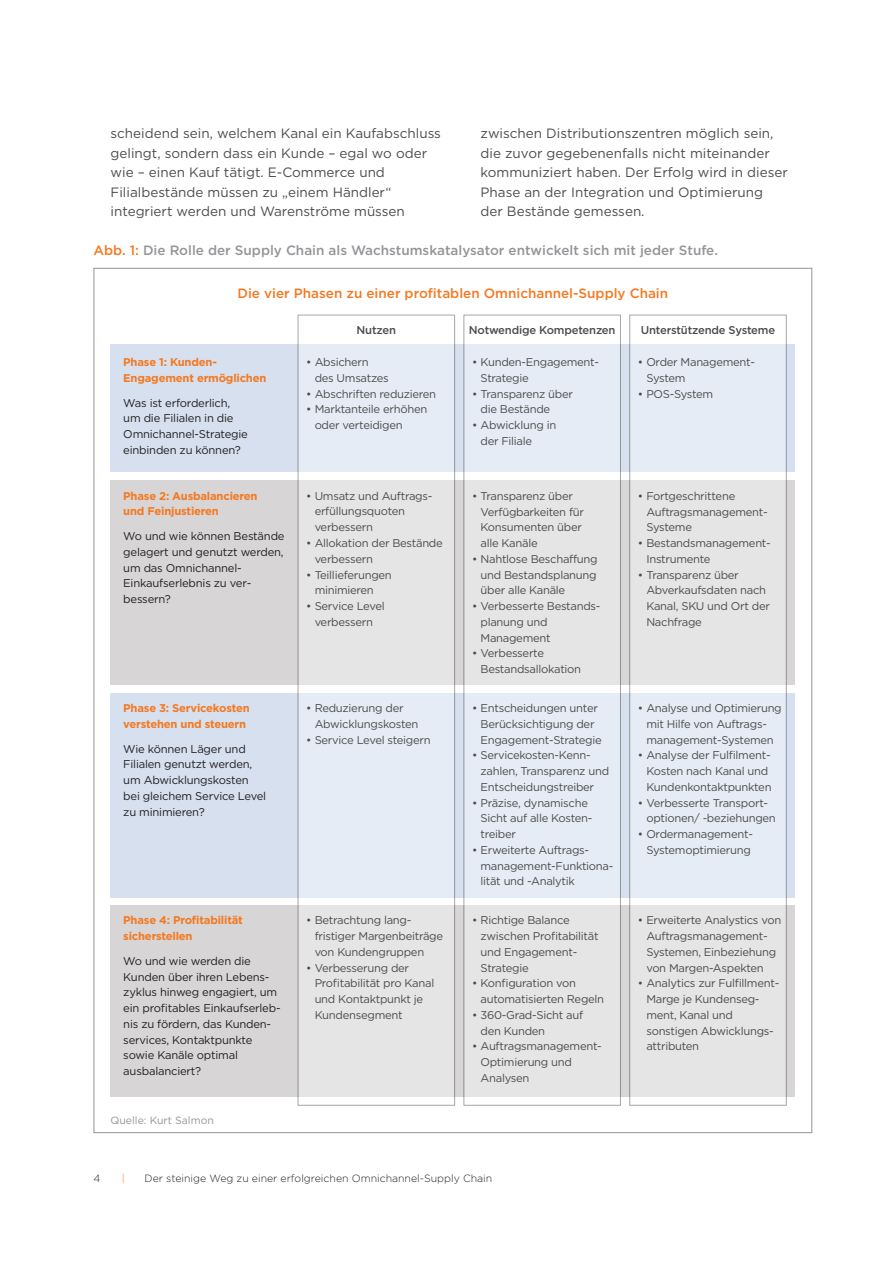
<style>
.page{position:relative;width:893px;height:1263px;background:#fff}
.page>*{position:absolute;margin:0;border:0;box-sizing:border-box;transform-origin:0 0}
.t1{font:13.5px/19.5px "Gotham";color:#4b4c4d}
.t2{font:500 13.5px "Gotham";color:#939598}
.t3{font:500 13.5px "Gotham";color:#f47921}
.t4{font:11.25px/15.8px "Gotham";letter-spacing:-.025em;color:#4b4c4d}
.t5{font:11.25px/15.8px "Gotham";letter-spacing:-.02em;color:#231f20}
.t6{font:700 11.25px/15.8px "Gotham";letter-spacing:-.02em;color:#f47921}
.t7{font:500 11.25px "Gotham";letter-spacing:-.02em;color:#4b4c4d}
.t8{font:300 10.5px "Gotham";color:#231f20}
.t9{font:10.5px "Gotham";color:#939598}
.t10{font:300 10.5px "Gotham";color:#f47921}
.s1{color:#f47921}
</style>
<div class="page">
<div style="left:111px;top:344px;width:684px;height:128px;background:#d6e0ef"></div>
<div style="left:111px;top:480px;width:684px;height:205px;background:#d7d5d5"></div>
<div style="left:111px;top:693px;width:684px;height:204px;background:#d6e0ef"></div>
<div style="left:111px;top:906px;width:684px;height:191px;background:#d7d5d5"></div>
<svg style="left:300px;top:344px;width:153px;height:753px;fill:#e6e5e5"></svg>
<svg style="left:465px;top:344px;width:154px;height:753px;fill:#e6e5e5"></svg>
<svg style="left:631px;top:344px;width:154px;height:753px;fill:#e6e5e5"></svg>
<p class="t1" style="left:111px;top:124px;width:332px">scheidend sein, welchem Kanal ein Kaufabschluss gelingt, sondern dass ein Kunde – egal wo oder wie – einen Kauf tätigt. E-Commerce und Filialbestände müssen zu „einem Händler“ integriert werden und Warenströme müssen</p>
<p class="t2" style="left:94px;top:242px;width:626px"><span class="s1">Abb. 1:</span> Die Rolle der Supply Chain als Wachstumskatalysator entwickelt sich mit jeder Stufe.</p>
<p class="t3" style="left:238px;top:285px;width:432px">Die vier Phasen zu einer profitablen Omnichannel-Supply Chain</p>
<p class="t1" style="left:480px;top:124px;width:309px">zwischen Distributionszentren möglich sein, die zuvor gegebenenfalls nicht miteinander kommuniziert haben. Der Erfolg wird in dieser Phase an der Integration und Optimierung der Bestände gemessen.</p>
<p class="t6" style="left:123px;top:354px;width:145px">Phase 1: Kunden-<br>Engagement ermöglichen</p>
<p class="t5" style="left:123px;top:395px;width:126px">Was ist erforderlich, um die Filialen in die<br>Omnichannel-Strategie einbinden zu können?</p>
<p class="t6" style="left:123px;top:488px;width:136px">Phase 2: Ausbalancieren und Feinjustieren</p>
<p class="t5" style="left:123px;top:528px;width:163px">Wo und wie können Bestände gelagert und genutzt werden, um das Omnichannel-<br>Einkaufserlebnis zu ver&shy;bessern?</p>
<p class="t6" style="left:123px;top:700px;width:128px">Phase 3: Servicekosten verstehen und steuern</p>
<p class="t5" style="left:123px;top:740px;width:144px">Wie können Läger und<br>Filialen genutzt werden, um Abwicklungskosten bei gleichem Service Level zu minimieren?</p>
<p class="t6" style="left:123px;top:912px;width:121px">Phase 4: Profitabilität sicherstellen</p>
<p class="t5" style="left:123px;top:953px;width:159px">Wo und wie werden die<br>Kunden über ihren Lebens&shy;zyklus hinweg engagiert, um ein profitables Einkaufserleb&shy;nis zu fördern, das Kunden&shy;services, Kontaktpunkte sowie Kanäle optimal ausbalanciert?</p>
<p class="t9" style="left:111px;top:1114px;width:105px">Quelle: Kurt Salmon</p>
<p class="t7" style="left:357px;top:324px;width:41px">Nutzen</p>
<p class="t7" style="left:469px;top:324px;width:148px">Notwendige Kompetenzen</p>
<p class="t7" style="left:641px;top:324px;width:136px">Unterstützende Systeme</p>
<p class="t4" style="left:315px;top:354px;width:76px;text-indent:-9px">• Absichern des Umsatzes</p>
<p class="t4" style="left:306px;top:386px;width:132px">• Abschriften reduzieren</p>
<p class="t4" style="left:315px;top:402px;width:114px;text-indent:-9px">• Marktanteile erhöhen oder verteidigen</p>
<p class="t4" style="left:315px;top:488px;width:119px;text-indent:-9px">• Umsatz und Auftrags&shy;erfüllungsquoten verbessern</p>
<p class="t4" style="left:315px;top:535px;width:130px;text-indent:-9px">• Allokation der Bestände verbessern</p>
<p class="t4" style="left:315px;top:567px;width:79px;text-indent:-9px">• Teillieferungen minimieren</p>
<p class="t4" style="left:306px;top:598px;width:80px;text-align:center">• Service Level verbessern</p>
<p class="t4" style="left:315px;top:700px;width:105px;text-indent:-9px">• Reduzierung der<br>Abwicklungskosten</p>
<p class="t4" style="left:306px;top:732px;width:126px">• Service Level steigern</p>
<p class="t4" style="left:315px;top:912px;width:130px;text-indent:-9px">• Betrachtung lang&shy;fristiger Margenbeiträge von Kundengruppen</p>
<p class="t4" style="left:315px;top:960px;width:121px;text-indent:-9px">• Verbesserung der<br>Profitabilität pro Kanal und Kontaktpunkt je<br>Kundensegment</p>
<p class="t4" style="left:480px;top:354px;width:120px;text-indent:-9px">• Kunden-Engagement-<br>Strategie</p>
<p class="t4" style="left:480px;top:386px;width:94px;text-indent:-9px">• Transparenz über die Bestände</p>
<p class="t4" style="left:480px;top:417px;width:77px;text-indent:-9px">• Abwicklung in der Filiale</p>
<p class="t4" style="left:480px;top:488px;width:105px;text-indent:-9px">• Transparenz über<br>Verfügbarkeiten für<br>Konsumenten über alle Kanäle</p>
<p class="t4" style="left:480px;top:551px;width:119px;text-align:justify;text-indent:-9px">• Nahtlose Beschaffung und Bestandsplanung über alle Kanäle</p>
<p class="t4" style="left:480px;top:598px;width:122px;text-indent:-9px">• Verbesserte Bestands&shy;planung und<br>Management</p>
<p class="t4" style="left:480px;top:645px;width:102px;text-indent:-9px">• Verbesserte<br>Bestandsallokation</p>
<p class="t4" style="left:480px;top:700px;width:123px;text-indent:-9px">• Entscheidungen unter<br>Berücksichtigung der<br>Engagement-Strategie</p>
<p class="t4" style="left:480px;top:747px;width:130px;text-indent:-9px">• Servicekosten-Kenn&shy;zahlen, Transparenz und<br>Entscheidungstreiber</p>
<p class="t4" style="left:480px;top:795px;width:114px;text-indent:-9px">• Präzise, dynamische<br>Sicht auf alle Kosten&shy;treiber</p>
<p class="t4" style="left:480px;top:842px;width:134px;text-indent:-9px">• Erweiterte Auftrags&shy;management-Funktiona&shy;lität und -Analytik</p>
<p class="t4" style="left:480px;top:912px;width:120px;text-indent:-9px">• Richtige Balance zwischen Profitabilität und Engagement-<br>Strategie</p>
<p class="t4" style="left:480px;top:975px;width:125px;text-indent:-9px">• Konfiguration von automatisierten Regeln</p>
<p class="t4" style="left:480px;top:1007px;width:104px;text-indent:-9px">• 360-Grad-Sicht auf den Kunden</p>
<p class="t4" style="left:480px;top:1038px;width:123px;text-indent:-9px">• Auftragsmanagement-<br>Optimierung und<br>Analysen</p>
<p class="t4" style="left:646px;top:354px;width:110px;text-indent:-9px">• Order Management-<br>System</p>
<p class="t4" style="left:638px;top:386px;width:77px">• POS-System</p>
<p class="t4" style="left:646px;top:488px;width:123px;text-indent:-9px">• Fortgeschrittene<br>Auftragsmanagement-<br>Systeme</p>
<p class="t4" style="left:646px;top:535px;width:126px;text-indent:-9px">• Bestandsmanagement-<br>Instrumente</p>
<p class="t4" style="left:646px;top:567px;width:125px;text-indent:-9px">• Transparenz über<br>Abverkaufsdaten nach<br>Kanal, SKU und Ort der<br>Nachfrage</p>
<p class="t4" style="left:638px;top:700px;width:145px;text-align:center">• Analyse und Optimierung mit Hilfe von Auftrags&shy;management-Systemen</p>
<p class="t4" style="left:646px;top:747px;width:127px;text-indent:-9px">• Analyse der Fulfilment-<br>Kosten nach Kanal und<br>Kundenkontaktpunkten</p>
<p class="t4" style="left:646px;top:795px;width:131px;text-indent:-9px">• Verbesserte Transport&shy;optionen/ -beziehungen</p>
<p class="t4" style="left:638px;top:826px;width:117px;text-align:center">• Ordermanagement-<br>Systemoptimierung</p>
<p class="t4" style="left:646px;top:912px;width:136px;text-indent:-9px">• Erweiterte Analystics von<br>Auftragsmanagement-<br>Systemen, Einbeziehung von Margen-Aspekten</p>
<p class="t4" style="left:646px;top:975px;width:134px;text-indent:-9px">• Analytics zur Fulfillment-<br>Marge je Kundenseg&shy;ment, Kanal und sonstigen Abwicklungs&shy;attributen</p>
<p class="t8" style="left:94px;top:1172px;width:8px">4</p>
<p class="t10" style="left:122px;top:1172px;width:5px">|</p>
<p class="t8" style="left:145px;top:1172px;width:349px">Der steinige Weg zu einer erfolgreichen Omnichannel-Supply Chain</p>
</div>
